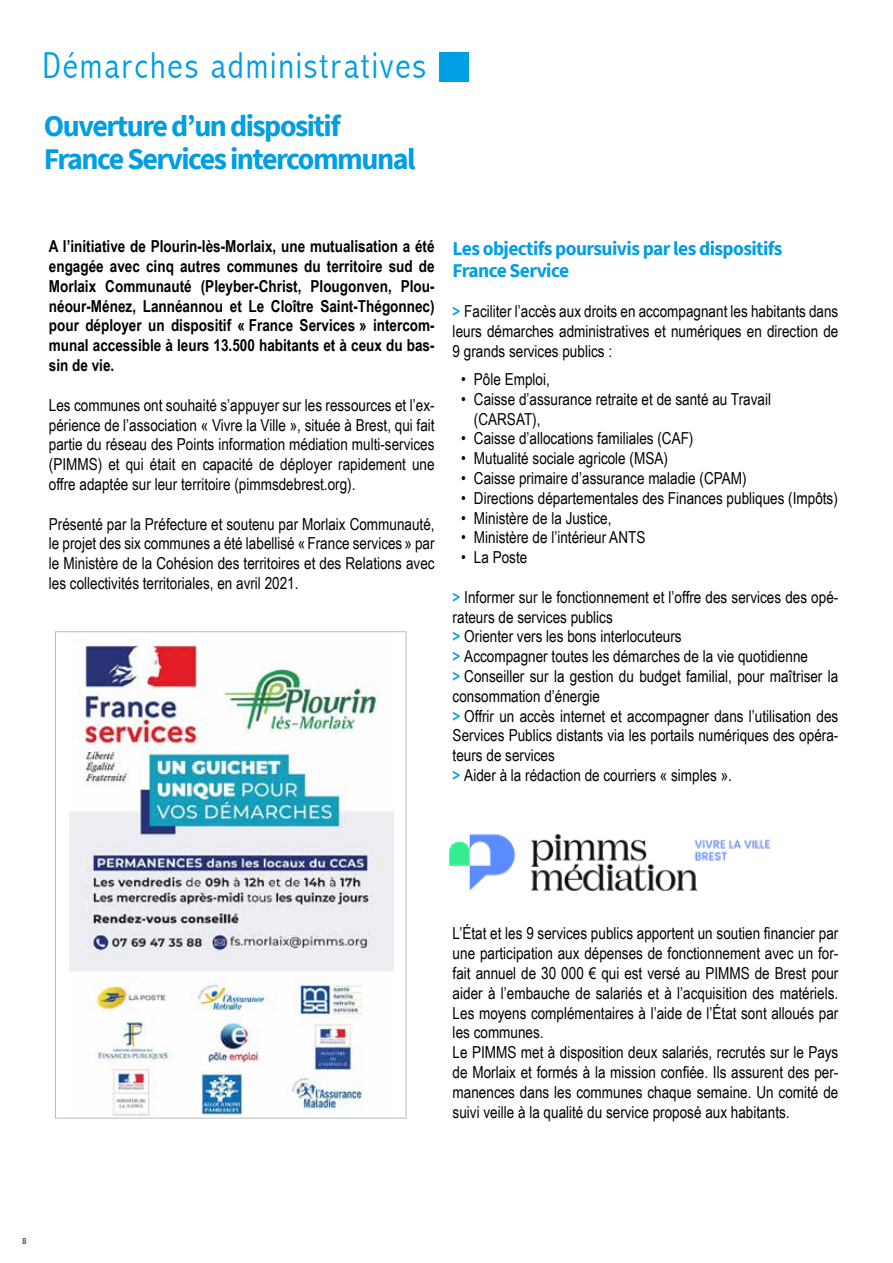
<style>
.page{position:relative;width:893px;height:1263px;background:#fff}
.page>*{position:absolute;margin:0;border:0;box-sizing:border-box;transform-origin:0 0}
.t1{font:300 condensed 37.5px "Abadi";letter-spacing:.05em;color:#009ee3}
.t2{font:700 30px/33px "Source Sans Pro";letter-spacing:-.05em;color:#009ee3}
.t3{font:700 19.5px/22.5px "Source Sans Pro";letter-spacing:-.03em;color:#009ee3}
.t4{font:16.5px/19.8px "Arial Narrow";color:#000;text-align:justify}
.t5{font:700 16.5px/19.8px "Arial Narrow";color:#000;text-align:justify}
.t6{font:9px "Source Sans Pro";color:#000}
.s1{font-weight:700;color:#009ee3}
</style>
<div class="page">
<img style="left:448px;top:833px;width:323px;height:59px">
<img style="left:70px;top:640px;width:323px;height:476px">
<div style="left:439px;top:52px;width:30px;height:30px;background:#009ee3"></div>
<h1 class="t1" style="left:43px;top:44px;width:385px">Démarches administratives</h1>
<h2 class="t2" style="left:44px;top:109px;width:373px">Ouverture d’un dispositif<br>France Services intercommunal</h2>
<p class="t5" style="left:49px;top:236px;width:387px">A l’initiative de Plourin-lès-Morlaix, une mutualisation a été engagée avec cinq autres communes du territoire sud de Morlaix Communauté (Pleyber-Christ, Plougonven, Plou&shy;néour-Ménez, Lannéannou et Le Cloître Saint-Thégonnec) pour déployer un dispositif « France Services » intercom&shy;munal accessible à leurs 13.500 habitants et à ceux du bas&shy;sin de vie.</p>
<p class="t4" style="left:49px;top:394px;width:387px">Les communes ont souhaité s’appuyer sur les ressources et l’ex&shy;périence de l’association « Vivre la Ville », située à Brest, qui fait partie du réseau des Points information médiation multi-services (PIMMS) et qui était en capacité de déployer rapidement une offre adaptée sur leur territoire (pimmsdebrest.org).</p>
<p class="t4" style="left:49px;top:513px;width:387px">Présenté par la Préfecture et soutenu par Morlaix Communauté, le projet des six communes a été labellisé « France services » par le Ministère de la Cohésion des territoires et des Relations avec les collectivités territoriales, en avril 2021.</p>
<p class="t3" style="left:453px;top:237px;width:331px">Les objectifs poursuivis par les dispositifs<br>France Service</p>
<p class="t4" style="left:453px;top:301px;width:387px"><span class="s1">&gt;</span> Faciliter l’accès aux droits en accompagnant les habitants dans leurs démarches administratives et numériques en direction de 9 grands services publics :</p>
<p class="t4" style="left:461px;top:369px;width:90px">• Pôle Emploi,</p>
<p class="t4" style="left:474px;top:388px;width:299px;text-indent:-13px">• Caisse d’assurance retraite et de santé au Travail (CARSAT),</p>
<p class="t4" style="left:461px;top:428px;width:234px">• Caisse d’allocations familiales (CAF)</p>
<p class="t4" style="left:461px;top:448px;width:208px">• Mutualité sociale agricole (MSA)</p>
<p class="t4" style="left:461px;top:468px;width:287px">• Caisse primaire d’assurance maladie (CPAM)</p>
<p class="t4" style="left:461px;top:487px;width:378px">• Directions départementales des Finances publiques (Impôts)</p>
<p class="t4" style="left:461px;top:507px;width:152px">• Ministère de la Justice,</p>
<p class="t4" style="left:461px;top:527px;width:186px">• Ministère de l’intérieur ANTS</p>
<p class="t4" style="left:461px;top:547px;width:68px">• La Poste</p>
<p class="t4" style="left:453px;top:586px;width:387px;text-align:left"><span class="s1">&gt;</span> Informer sur le fonctionnement et l’offre des services des opé&shy;rateurs de services publics<br><span class="s1">&gt;</span> Orienter vers les bons interlocuteurs<br><span class="s1">&gt;</span> Accompagner toutes les démarches de la vie quotidienne<br><span class="s1">&gt;</span> Conseiller sur la gestion du budget familial, pour maîtriser la consommation d’énergie<br><span class="s1">&gt;</span> Offrir un accès internet et accompagner dans l’utilisation des Services Publics distants via les portails numériques des opéra&shy;teurs de services<br><span class="s1">&gt;</span> Aider à la rédaction de courriers « simples ».</p>
<p class="t6" style="left:22px;top:1235px;width:6px">8</p>
<p class="t4" style="left:453px;top:923px;width:387px;text-align:left">L’État et les 9 services publics apportent un soutien financier par une participation aux dépenses de fonctionnement avec un for&shy;fait annuel de 30 000 € qui est versé au PIMMS de Brest pour aider à l’embauche de salariés et à l’acquisition des matériels.<br>Les moyens complémentaires à l’aide de l’État sont alloués par les communes.<br>Le PIMMS met à disposition deux salariés, recrutés sur le Pays de Morlaix et formés à la mission confiée. Ils assurent des per&shy;manences dans les communes chaque semaine. Un comité de suivi veille à la qualité du service proposé aux habitants.</p>
</div>
